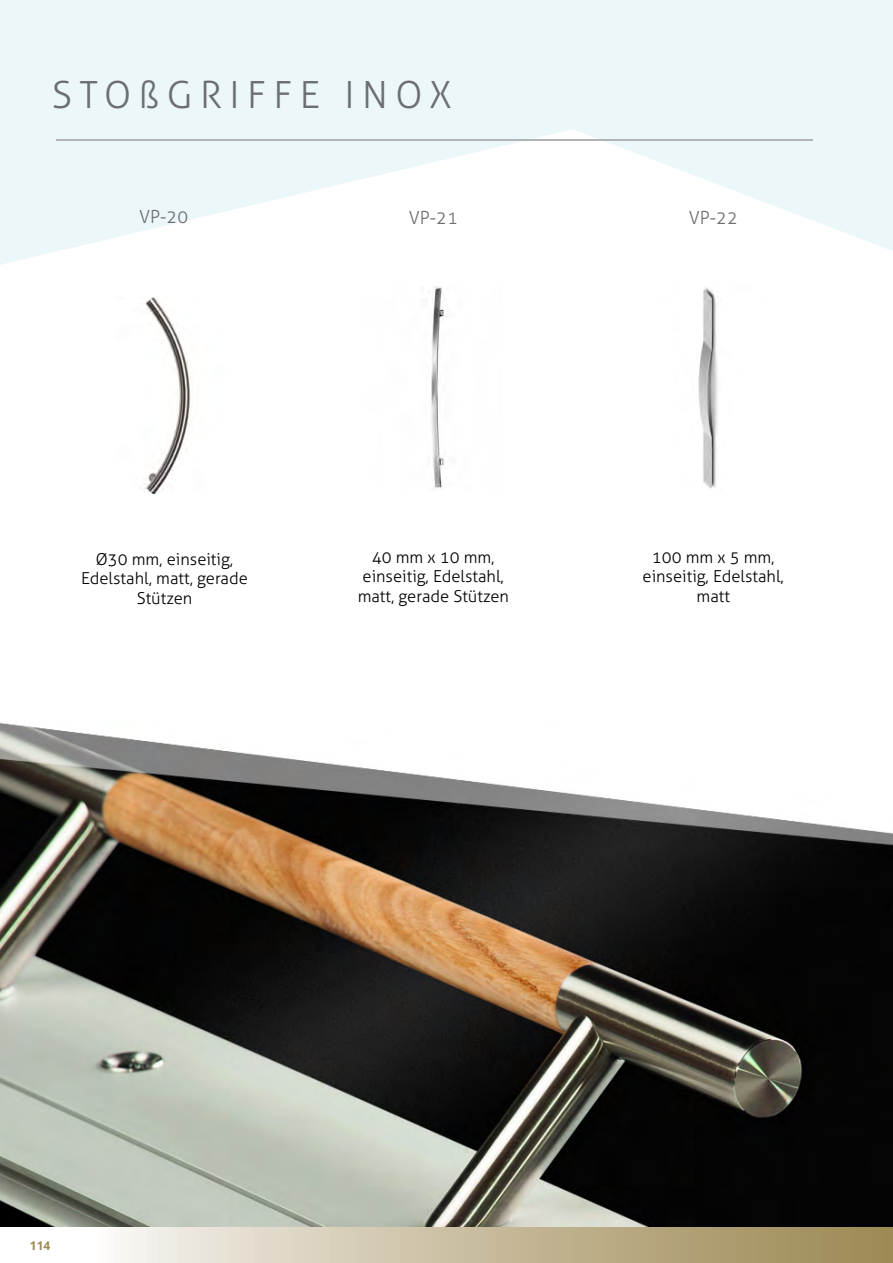
<style>
.page{position:relative;width:893px;height:1263px;background:#fff}
.page>*{position:absolute;margin:0;border:0;box-sizing:border-box;transform-origin:0 0}
.t1{font:300 37.5px "Aller";letter-spacing:.2em;color:#6d6e71}
.t2{font:300 18px "Aller";color:#6d6e71}
.t3{font:300 16.5px/19.8px "Aller";color:#000;text-align:center}
.t4{font:700 12px "Open Sans";color:#9d8955}
</style>
<div class="page">
<svg style="left:0;top:0;width:893px;height:265px;fill:#ebf7f8"></svg>
<div style="left:82px;top:1227px;width:811px;height:36px;background:linear-gradient(to right,#f9f7f4,#99844d)"></div>
<img style="left:429px;top:286px;width:19px;height:203px">
<img style="left:698px;top:287px;width:20px;height:202px">
<img style="left:140px;top:297px;width:53px;height:196px">
<img style="left:0;top:722px;width:893px;height:505px">
<hr style="left:56px;top:139px;width:756px;height:2px;background:#b1b4b6">
<h1 class="t1" style="left:52px;top:73px;width:401px">STOßGRIFFE INOX</h1>
<p class="t2" style="left:139px;top:206px;width:51px">VP-20</p>
<p class="t2" style="left:409px;top:207px;width:51px">VP-21</p>
<p class="t2" style="left:689px;top:207px;width:51px">VP-22</p>
<p class="t3" style="left:81px;top:549px;width:168px">Ø30 mm, einseitig,<br>Edelstahl, matt, gerade<br>Stützen</p>
<p class="t3" style="left:358px;top:547px;width:153px">40 mm x 10 mm, einseitig, Edelstahl, matt, gerade Stützen</p>
<p class="t3" style="left:643px;top:547px;width:143px">100 mm x 5 mm, einseitig, Edelstahl, matt</p>
<p class="t4" style="left:30px;top:1237px;width:22px">114</p>
</div>
